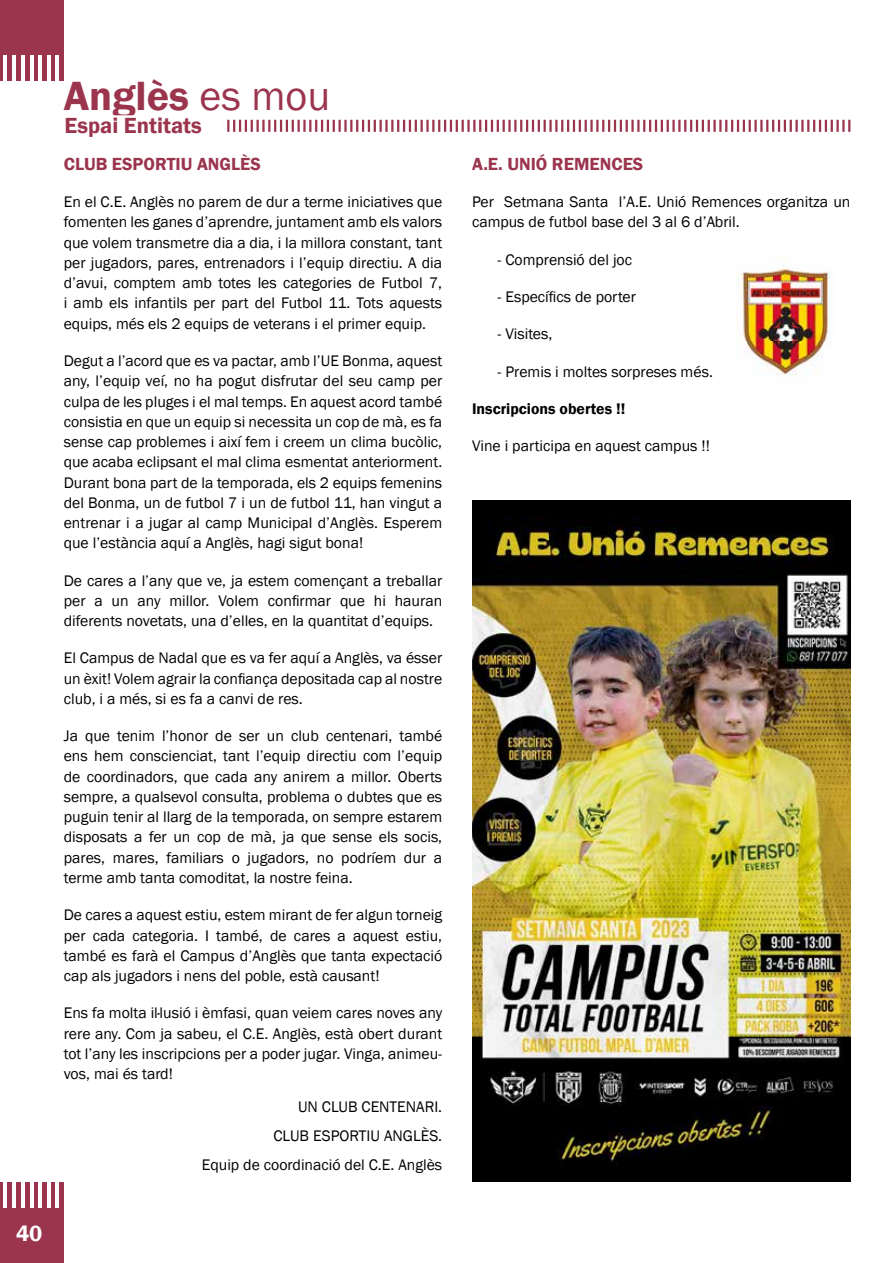
<style>
.page{position:relative;width:893px;height:1263px;background:#fff}
.page>*{position:absolute;margin:0;border:0;box-sizing:border-box;transform-origin:0 0}
.t1{font:600 42px "Franklin Gothic";color:#9b354d}
.t2{font:600 22.5px "Franklin Gothic";color:#9b354d}
.t3{font:600 22.5px "Franklin Gothic";color:#fff}
.t4{font:600 18px "Franklin Gothic";color:#9b354d}
.t5{font:15.75px/20.2px "Franklin Gothic";color:#000;text-align:justify}
.t6{font:600 15.75px "Franklin Gothic";color:#000}
.s1{font-weight:400}
</style>
<div class="page">
<div style="left:0;top:0;width:64px;height:81px;background:#9b354d"></div>
<hr style="left:55px;top:55px;width:4px;height:26px;background:#fff">
<hr style="left:47px;top:55px;width:4px;height:26px;background:#fff">
<hr style="left:38px;top:55px;width:4px;height:26px;background:#fff">
<hr style="left:30px;top:55px;width:4px;height:26px;background:#fff">
<hr style="left:21px;top:55px;width:4px;height:26px;background:#fff">
<hr style="left:12px;top:55px;width:4px;height:26px;background:#fff">
<hr style="left:3px;top:55px;width:4px;height:26px;background:#fff">
<div style="left:0;top:1182px;width:64px;height:81px;background:#9b354d"></div>
<hr style="left:55px;top:1182px;width:4px;height:26px;background:#fff">
<hr style="left:47px;top:1182px;width:4px;height:26px;background:#fff">
<hr style="left:38px;top:1182px;width:4px;height:26px;background:#fff">
<hr style="left:30px;top:1182px;width:4px;height:26px;background:#fff">
<hr style="left:21px;top:1182px;width:4px;height:26px;background:#fff">
<hr style="left:12px;top:1182px;width:4px;height:26px;background:#fff">
<hr style="left:3px;top:1182px;width:4px;height:26px;background:#fff">
<svg style="left:227px;top:120px;width:623px;height:12px"></svg>
<img style="left:472px;top:501px;width:378px;height:680px">
<img style="left:736px;top:258px;width:98px;height:118px">
<h2 class="t3" style="left:16px;top:1220px;width:28px">40</h2>
<h1 class="t1" style="left:64px;top:70px;width:268px">Anglès <span class="s1">es mou</span></h1>
<h2 class="t2" style="left:65px;top:111px;width:139px">Espai Entitats</h2>
<p class="t4" style="left:64px;top:153px;width:199px">CLUB ESPORTIU ANGLÈS</p>
<p class="t5" style="left:64px;top:192px;width:380px">En el C.E. Anglès no parem de dur a terme iniciatives que fomenten les ganes d’aprendre, juntament amb els valors que volem transmetre dia a dia, i la millora constant, tant per jugadors, pares, entrenadors i l’equip directiu. A dia d’avui, comptem amb totes les categories de Futbol 7, i amb els infantils per part del Futbol 11. Tots aquests equips, més els 2 equips de veterans i el primer equip.</p>
<p class="t5" style="left:64px;top:351px;width:380px">Degut a l’acord que es va pactar, amb l’UE Bonma, aquest any, l’equip veí, no ha pogut disfrutar del seu camp per culpa de les pluges i el mal temps. En aquest acord també consistia en que un equip si necessita un cop de mà, es fa sense cap problemes i així fem i creem un clima bucòlic, que acaba eclipsant el mal clima esmentat anteriorment.<br>Durant bona part de la temporada, els 2 equips femenins del Bonma, un de futbol 7 i un de futbol 11, han vingut a entrenar i a jugar al camp Municipal d’Anglès. Esperem que l’estància aquí a Anglès, hagi sigut bona!</p>
<p class="t5" style="left:64px;top:570px;width:380px">De cares a l’any que ve, ja estem començant a treballar per a un any millor. Volem confirmar que hi hauran diferents novetats, una d’elles, en la quantitat d’equips.</p>
<p class="t5" style="left:64px;top:648px;width:380px">El Campus de Nadal que es va fer aquí a Anglès, va ésser un èxit! Volem agrair la confiança depositada cap al nostre club, i a més, si es fa a canvi de res.</p>
<p class="t5" style="left:64px;top:726px;width:380px">Ja que tenim l’honor de ser un club centenari, també ens hem conscienciat, tant l’equip directiu com l’equip de coordinadors, que cada any anirem a millor. Oberts sempre, a qualsevol consulta, problema o dubtes que es puguin tenir al llarg de la temporada, on sempre estarem disposats a fer un cop de mà, ja que sense els socis, pares, mares, familiars o jugadors, no podríem dur a terme amb tanta comoditat, la nostre feina.</p>
<p class="t5" style="left:64px;top:905px;width:380px">De cares a aquest estiu, estem mirant de fer algun torneig per cada categoria. I també, de cares a aquest estiu, també es farà el Campus d’Anglès que tanta expectació cap als jugadors i nens del poble, està causant!</p>
<p class="t5" style="left:64px;top:1003px;width:380px">Ens fa molta il·lusió i èmfasi, quan veiem cares noves any rere any. Com ja sabeu, el C.E. Anglès, està obert durant tot l’any les inscripcions per a poder jugar. Vinga, animeu&shy;vos, mai és tard!</p>
<p class="t5" style="left:202px;top:1093px;width:242px;line-height:28.8px;text-align:right">UN CLUB CENTENARI.<br>CLUB ESPORTIU ANGLÈS.<br>Equip de coordinació del C.E. Anglès</p>
<p class="t4" style="left:472px;top:153px;width:173px">A.E. UNIÓ REMENCES</p>
<p class="t5" style="left:472px;top:192px;width:380px">Per Setmana Santa l’A.E. Unió Remences organitza un campus de futbol base del 3 al 6 d’Abril.</p>
<p class="t5" style="left:497px;top:250px;width:136px">- Comprensió del joc</p>
<p class="t5" style="left:497px;top:287px;width:140px">- Específics de porter</p>
<p class="t5" style="left:497px;top:324px;width:56px">- Visites,</p>
<p class="t5" style="left:497px;top:361px;width:217px">- Premis i moltes sorpreses més.</p>
<p class="t6" style="left:472px;top:399px;width:155px">Inscripcions obertes !!</p>
<p class="t5" style="left:472px;top:436px;width:239px">Vine i participa en aquest campus !!</p>
</div>
